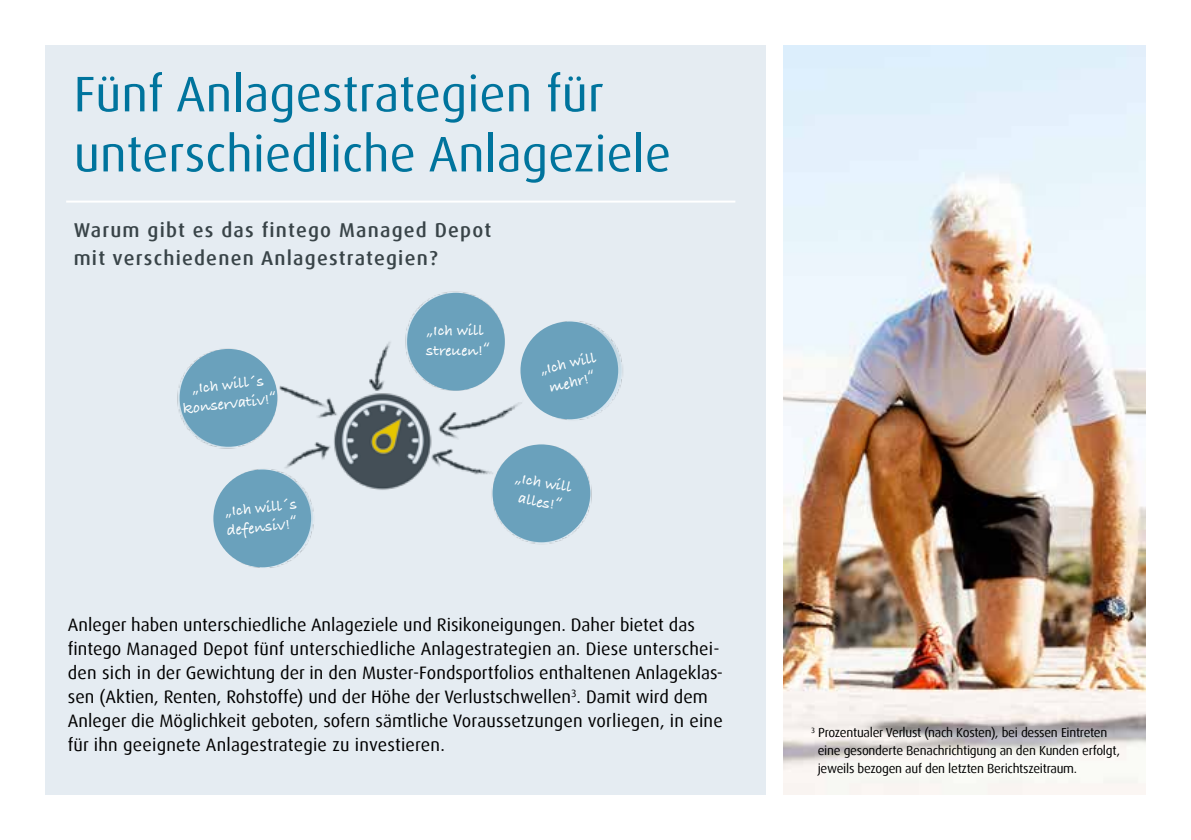
<style>
.page{position:relative;width:1191px;height:840px;background:#fff}
.page>*{position:absolute;margin:0;border:0;box-sizing:border-box;transform-origin:0 0}
.t1{font:50px/60px "Dax";color:#00749d}
.t2{font:500 20px/28px "Dax";letter-spacing:.06em;color:#394448}
.t3{font:18px/24px "Dax";color:#000}
.t4{font:700 16px/19.2px "Bradley Hand ITC";color:#fff;text-align:center}
.t5{font:13px/18px "Dax";letter-spacing:-.02em;color:#000}
.s1{font-family:"Dax";font-weight:400}
</style>
<div class="page">
<div style="left:45px;top:45px;width:720px;height:749px;background:#e5ecf2"></div>
<hr style="left:66px;top:200px;width:669px;height:2px;background:#fff">
<img style="left:783px;top:45px;width:362px;height:749px">
<img style="left:177px;top:291px;width:446px;height:277px">
<div style="left:407px;top:292px;width:98px;height:98px;background:#6aa1bc;border-radius:50%"></div>
<div style="left:520px;top:321px;width:98px;height:98px;background:#6aa1bc;border-radius:50%"></div>
<div style="left:492px;top:444px;width:98px;height:98px;background:#6aa1bc;border-radius:50%"></div>
<div style="left:180px;top:349px;width:97px;height:97px;background:#6aa1bc;border-radius:50%"></div>
<div style="left:213px;top:469px;width:98px;height:98px;background:#6aa1bc;border-radius:50%"></div>
<h1 class="t1" style="left:74px;top:64px;width:599px">Fünf Anlagestrategien für unterschiedliche Anlageziele</h1>
<p class="t2" style="left:74px;top:216px;width:419px">Warum gibt es das fintego Managed Depot mit verschiedenen Anlagestrategien?</p>
<p class="t4" style="left:180px;top:380px;width:95px;rotate:-6deg"><span class="s1">„</span>Ich will´s konservativ!<span class="s1">“</span></p>
<p class="t4" style="left:224px;top:502px;width:74px;text-align:left;rotate:-6deg"><span class="s1">„</span>Ich will´s defensiv!<span class="s1">“</span></p>
<p class="t4" style="left:426px;top:322px;width:65px;text-align:left"><span class="s1">„</span>Ich will streuen!<span class="s1">“</span></p>
<p class="t4" style="left:538px;top:361px;width:59px;rotate:-13deg"><span class="s1">„</span>Ich will mehr!<span class="s1">“</span></p>
<p class="t4" style="left:516px;top:469px;width:59px;rotate:10deg"><span class="s1">„</span>Ich will alles!<span class="s1">“</span></p>
<p class="t3" style="left:68px;top:612px;width:657px">Anleger haben unterschiedliche Anlageziele und Risikoneigungen. Daher bietet das fintego Managed Depot fünf unterschiedliche Anlagestrategien an. Diese unterschei&shy;den sich in der Gewichtung der in den Muster-Fondsportfolios enthaltenen Anlageklas&shy;sen (Aktien, Renten, Rohstoffe) und der Höhe der Verlustschwellen<sup>3</sup>. Damit wird dem Anleger die Möglichkeit geboten, sofern sämtliche Voraussetzungen vorliegen, in eine für ihn geeignete Anlagestrategie zu investieren.</p>
<p class="t5" style="left:817px;top:723px;width:304px;text-indent:-7px"><sup>3</sup> Prozentualer Verlust (nach Kosten), bei dessen Eintreten eine gesonderte Benachrichtigung an den Kunden erfolgt, jeweils bezogen auf den letzten Berichtszeitraum.</p>
</div>
